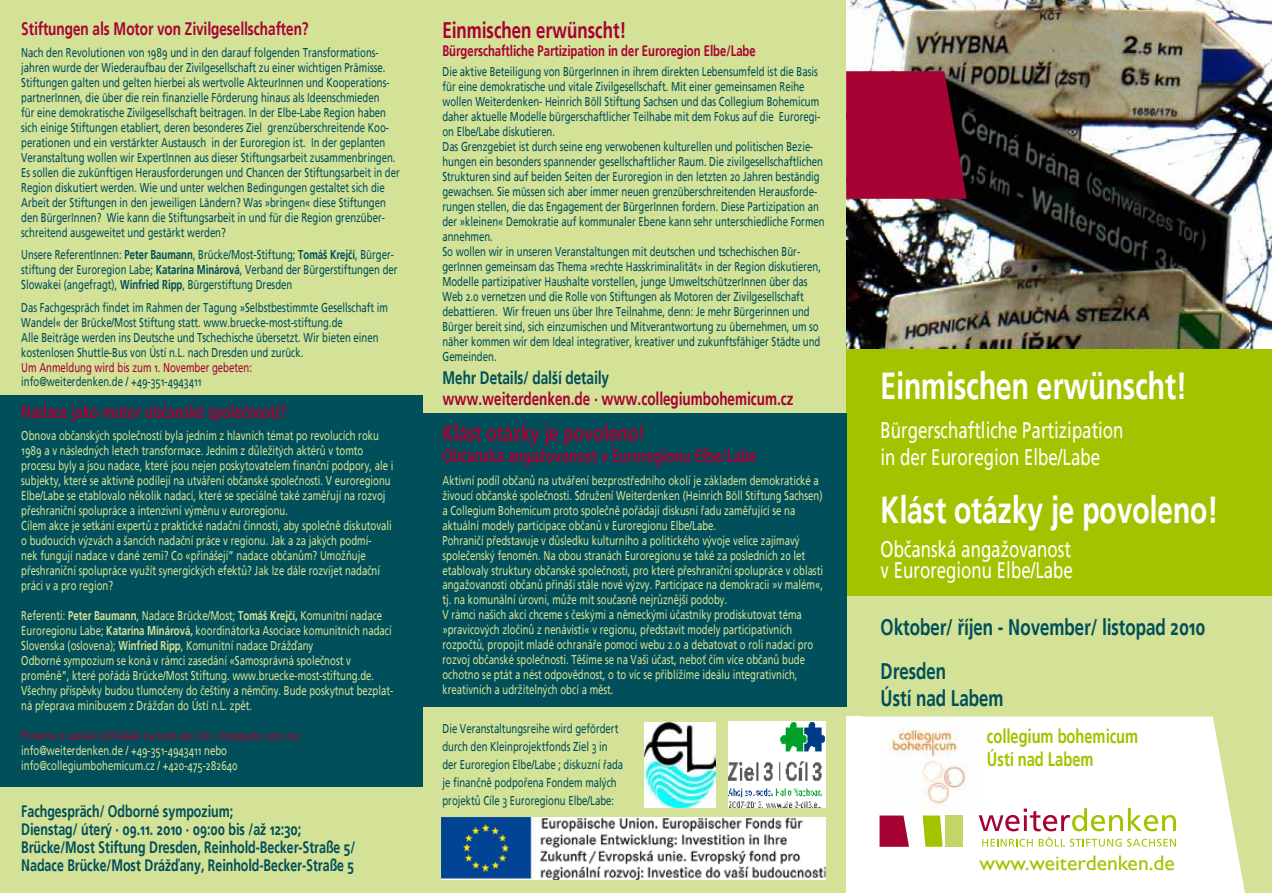
<style>
.page{position:relative;width:1272px;height:893px;background:#fff}
.page>*{position:absolute;margin:0;border:0;box-sizing:border-box;transform-origin:0 0}
.t1{font:700 37.5px "Frutiger Linotype";color:#fff;scale:.75 1}
.t2{font:22.5px/27px "Frutiger Linotype";color:#fff;scale:.75 1}
.t3{font:700 22.5px/44px "Frutiger Linotype";color:#004f5a;scale:.75 1}
.t4{font:700 22.5px "Frutiger Linotype";color:#a70234;scale:.75 1}
.t5{font:21px "Gill Sans";color:#a2c400}
.t6{font:700 19.5px/23.4px "Frutiger Linotype";color:#a2c400;scale:.75 1}
.t7{font:700 18px "Frutiger Linotype";color:#a70234;scale:.75 1}
.t8{font:700 18px "Frutiger Linotype";color:#004f5a;scale:.75 1}
.t9{font:700 16.5px/18px "Frutiger Linotype";color:#004f5a;scale:.75 1}
.t10{font:700 15px "Frutiger Linotype";color:#a70234;scale:.75 1}
.t11{font:12.75px/15px "Frutiger Linotype";color:#004f5a;scale:.75 1}
.t12{font:12.75px/15px "Frutiger Linotype";color:#d4e298;scale:.75 1}
.t13{font:12.75px "Frutiger Linotype";color:#a70234;scale:.75 1}
.s1{font-weight:700}
</style>
<div class="page">
<div style="left:0;top:0;width:1271px;height:893px;background:#d4e298"></div>
<div style="left:846px;top:0;width:425px;height:595px;background:#a2c400"></div>
<div style="left:862px;top:716px;width:382px;height:177px;background:#fff"></div>
<div style="left:421px;top:414px;width:425px;height:293px;background:#004f5a"></div>
<img style="left:846px;top:0;width:425px;height:348px">
<div style="left:0;top:395px;width:422px;height:392px;background:#004f5a"></div>
<img style="left:880px;top:722px;width:98px;height:88px">
<div style="left:846px;top:716px;width:16px;height:177px;background:#fff"></div>
<img style="left:728px;top:722px;width:97px;height:86px">
<img style="left:644px;top:723px;width:72px;height:85px">
<img style="left:441px;top:817px;width:384px;height:62px">
<div style="left:944px;top:815px;width:18px;height:32px;background:#c2d668"></div>
<svg style="left:922px;top:815px;width:20px;height:32px"></svg>
<svg style="left:879px;top:815px;width:30px;height:32px"></svg>
<svg style="left:978px;top:808px;width:197px;height:23px;background:#e4d4bc"></svg>
<svg style="left:982px;top:839px;width:50px;height:8px"></svg>
<svg style="left:1038px;top:837px;width:137px;height:10px"></svg>
<svg style="left:846px;top:71px;width:120px;height:128px;background:#9c0532"></svg>
<h3 class="t7" style="left:21px;top:18px;width:385px">Stiftungen als Motor von Zivilgesellschaften?</h3>
<p class="t11" style="left:21px;top:45px;width:506px">Nach den Revolutionen von 1989 und in den darauf folgenden Transformations&shy;jahren wurde der Wiederaufbau der Zivilgesellschaft zu einer wichtigen Prämisse.<br>Stiftungen galten und gelten hierbei als wertvolle AkteurInnen und Kooperations&shy;partnerInnen, die über die rein finanzielle Förderung hinaus als Ideenschmieden<br>für eine demokratische Zivilgesellschaft beitragen. In der Elbe-Labe Region haben sich einige Stiftungen etabliert, deren besonderes Ziel grenzüberschreitende Koo&shy;perationen und ein verstärkter Austausch in der Euroregion ist. In der geplanten Veranstaltung wollen wir ExpertInnen aus dieser Stiftungsarbeit zusammenbringen.<br>Es sollen die zukünftigen Herausforderungen und Chancen der Stiftungsarbeit in der Region diskutiert werden. Wie und unter welchen Bedingungen gestaltet sich die Arbeit der Stiftungen in den jeweiligen Ländern? Was »bringen« diese Stiftungen den BürgerInnen? Wie kann die Stiftungsarbeit in und für die Region grenzüber&shy;schreitend ausgeweitet und gestärkt werden?</p>
<p class="t11" style="left:21px;top:247px;width:503px">Unsere ReferentInnen: <span class="s1">Peter Baumann</span>, Brücke/Most-Stiftung; <span class="s1">Tomáš Krejčí</span>, Bürger&shy;stiftung der Euroregion Labe; <span class="s1">Katarína Minárová</span>, Verband der Bürgerstiftungen der<br>Slowakei (angefragt), <span class="s1">Winfried Ripp</span>, Bürgerstiftung Dresden</p>
<p class="t11" style="left:21px;top:300px;width:490px">Das Fachgespräch findet im Rahmen der Tagung »Selbstbestimmte Gesellschaft im Wandel« der Brücke/Most Stiftung statt. www.bruecke-most-stiftung.de<br>Alle Beiträge werden ins Deutsche und Tschechische übersetzt. Wir bieten einen kostenlosen Shuttle-Bus von Ústí n.L. nach Dresden und zurück.</p>
<p class="t13" style="left:21px;top:359px;width:309px">Um Anmeldung wird bis zum 1. November gebeten:</p>
<p class="t11" style="left:21px;top:374px;width:242px">info@weiterdenken.de / +49-351-4943411</p>
<h3 class="t7" style="left:21px;top:400px;width:355px">Nadace jako motor občanské společnosti?</h3>
<p class="t12" style="left:21px;top:428px;width:497px">Obnova občanských společností byla jedním z hlavních témat po revolucích roku 1989 a v následných letech transformace. Jedním z důležitých aktérů v tomto procesu byly a jsou nadace, které jsou nejen poskytovatelem finanční podpory, ale i subjekty, které se aktivně podílejí na utváření občanské společnosti. V euroregionu Elbe/Labe se etablovalo několik nadací, které se speciálně také zaměřují na rozvoj přeshraniční spolupráce a intenzivní výměnu v euroregionu.<br>Cílem akce je setkání expertů z praktické nadační činnosti, aby společně diskutovali o budoucích výzvách a šancích nadační práce v regionu. Jak a za jakých podmí-<br>nek fungují nadace v dané zemi? Co «přinášejí” nadace občanům? Umožňuje přeshraniční spolupráce využít synergických efektů? Jak lze dále rozvíjet nadační práci v a pro region?</p>
<p class="t12" style="left:21px;top:608px;width:497px">Referenti: <span class="s1">Peter Baumann</span>, Nadace Brücke/Most; <span class="s1">Tomáš Krejčí,</span> Komunitní nadace Euroregionu Labe; <span class="s1">Katarína Mínárová,</span> koordinátorka Asociace komunitních nadací Slovenska (oslovena); <span class="s1">Winfried Ripp</span>, Komunitní nadace Drážďany<br>Odborné sympozium se koná v rámci zasedání «Samosprávná společnost v proměně”, které pořádá Brücke/Most Stiftung. www.bruecke-most-stiftung.de.<br>Všechny příspěvky budou tlumočeny do češtiny a němčiny. Bude poskytnut bezplat&shy;ná přeprava minibusem z Drážďan do Ústí n.L. zpět.</p>
<p class="t13" style="left:21px;top:728px;width:374px">Prosíme o zaslání přihlášek na tuto akci do 1.listopadu 2010 na:</p>
<p class="t12" style="left:21px;top:743px;width:290px">info@weiterdenken.de / +49-351-4943411 nebo info@collegiumbohemicum.cz / +420-475-282640</p>
<p class="t9" style="left:21px;top:802px;width:447px">Fachgespräch/ Odborné sympozium;<br>Dienstag/ úterý · 09.11. 2010 · 09:00 bis /až 12:30; Brücke/Most Stiftung Dresden, Reinhold-Becker-Straße 5/ Nadace Brücke/Most Drážďany, Reinhold-Becker-Straße 5</p>
<h2 class="t4" style="left:442px;top:17px;width:247px">Einmischen erwünscht!</h2>
<p class="t10" style="left:442px;top:42px;width:419px">Bürgerschaftliche Partizipation in der Euroregion Elbe/Labe</p>
<p class="t11" style="left:442px;top:64px;width:511px">Die aktive Beteiligung von BürgerInnen in ihrem direkten Lebensumfeld ist die Basis für eine demokratische und vitale Zivilgesellschaft. Mit einer gemeinsamen Reihe wollen Weiterdenken- Heinrich Böll Stiftung Sachsen und das Collegium Bohemicum daher aktuelle Modelle bürgerschaftlicher Teilhabe mit dem Fokus auf die Euroregi&shy;on Elbe/Labe diskutieren.<br>Das Grenzgebiet ist durch seine eng verwobenen kulturellen und politischen Bezie&shy;hungen ein besonders spannender gesellschaftlicher Raum. Die zivilgesellschaftlichen Strukturen sind auf beiden Seiten der Euroregion in den letzten 20 Jahren beständig gewachsen. Sie müssen sich aber immer neuen grenzüberschreitenden Herausforde&shy;rungen stellen, die das Engagement der BürgerInnen fordern. Diese Partizipation an der »kleinen« Demokratie auf kommunaler Ebene kann sehr unterschiedliche Formen annehmen.<br>So wollen wir in unseren Veranstaltungen mit deutschen und tschechischen Bür&shy;gerInnen gemeinsam das Thema »rechte Hasskriminalität« in der Region diskutieren, Modelle partizipativer Haushalte vorstellen, junge UmweltschützerInnen über das Web 2.0 vernetzen und die Rolle von Stiftungen als Motoren der Zivilgesellschaft debattieren. Wir freuen uns über Ihre Teilnahme, denn: Je mehr Bürgerinnen und Bürger bereit sind, sich einzumischen und Mitverantwortung zu übernehmen, um so näher kommen wir dem Ideal integrativer, kreativer und zukunftsfähiger Städte und Gemeinden.</p>
<h3 class="t8" style="left:442px;top:366px;width:224px">Mehr Details/ další detaily</h3>
<h3 class="t7" style="left:442px;top:387px;width:470px">www.weiterdenken.de · www.collegiumbohemicum.cz</h3>
<h2 class="t4" style="left:442px;top:420px;width:272px">Klást otázky je povoleno!</h2>
<h3 class="t7" style="left:442px;top:445px;width:421px">Občanská angažovanost v Euroregionu Elbe/Labe</h3>
<p class="t12" style="left:442px;top:473px;width:509px">Aktivní podíl občanů na utváření bezprostředního okolí je základem demokratické a živoucí občanské společnosti. Sdružení Weiterdenken (Heinrich Böll Stiftung Sachsen) a Collegium Bohemicum proto společně pořádají diskusní řadu zaměřující se na aktuální modely participace občanů v Euroregionu Elbe/Labe.<br>Pohraničí představuje v důsledku kulturního a politického vývoje velice zajímavý společenský fenomén. Na obou stranách Euroregionu se také za posledních 20 let etablovaly struktury občanské společnosti, pro které přeshraniční spolupráce v oblasti angažovanosti občanů přináší stále nové výzvy. Participace na demokracii »v malém«, tj. na komunální úrovni, může mít současně nejrůznější podoby.<br>V rámci našich akcí chceme s českými a německými účastníky prodiskutovat téma »pravicových zločinů z nenávisti« v regionu, představit modely participativních rozpočtů, propojit mladé ochranáře pomocí webu 2.0 a debatovat o roli nadací pro rozvoj občanské společnosti. Těšíme se na Vaši účast, neboť čím více občanů bude ochotno se ptát a nést odpovědnost, o to víc se přiblížíme ideálu integrativních, kreativních a udržitelných obcí a měst.</p>
<p class="t11" style="left:442px;top:719px;width:242px;line-height:18px">Die Veranstaltungsreihe wird gefördert durch den Kleinprojektfonds Ziel 3 in der Euroregion Elbe/Labe ; diskuzní řada je finančně podpořena Fondem malých projektů Cíle 3 Euroregionu Elbe/Labe:</p>
<h1 class="t1" style="left:880px;top:363px;width:410px">Einmischen erwünscht!</h1>
<h2 class="t2" style="left:880px;top:417px;width:325px">Bürgerschaftliche Partizipation in der Euroregion Elbe/Labe</h2>
<h1 class="t1" style="left:880px;top:487px;width:452px">Klást otázky je povoleno!</h1>
<h2 class="t2" style="left:880px;top:538px;width:258px;line-height:21px">Občanská angažovanost v Euroregionu Elbe/Labe</h2>
<h2 class="t3" style="left:880px;top:605px;width:434px">Oktober/ říjen - November/ listopad 2010<br>Dresden</h2>
<h2 class="t3" style="left:880px;top:676px;width:165px">Ústí nad Labem</h2>
<h3 class="t6" style="left:986px;top:724px;width:203px">collegium bohemicum<br>Ústí nad Labem</h3>
<h3 class="t5" style="left:979px;top:851px;width:197px">www.weiterdenken.de</h3>
</div>
